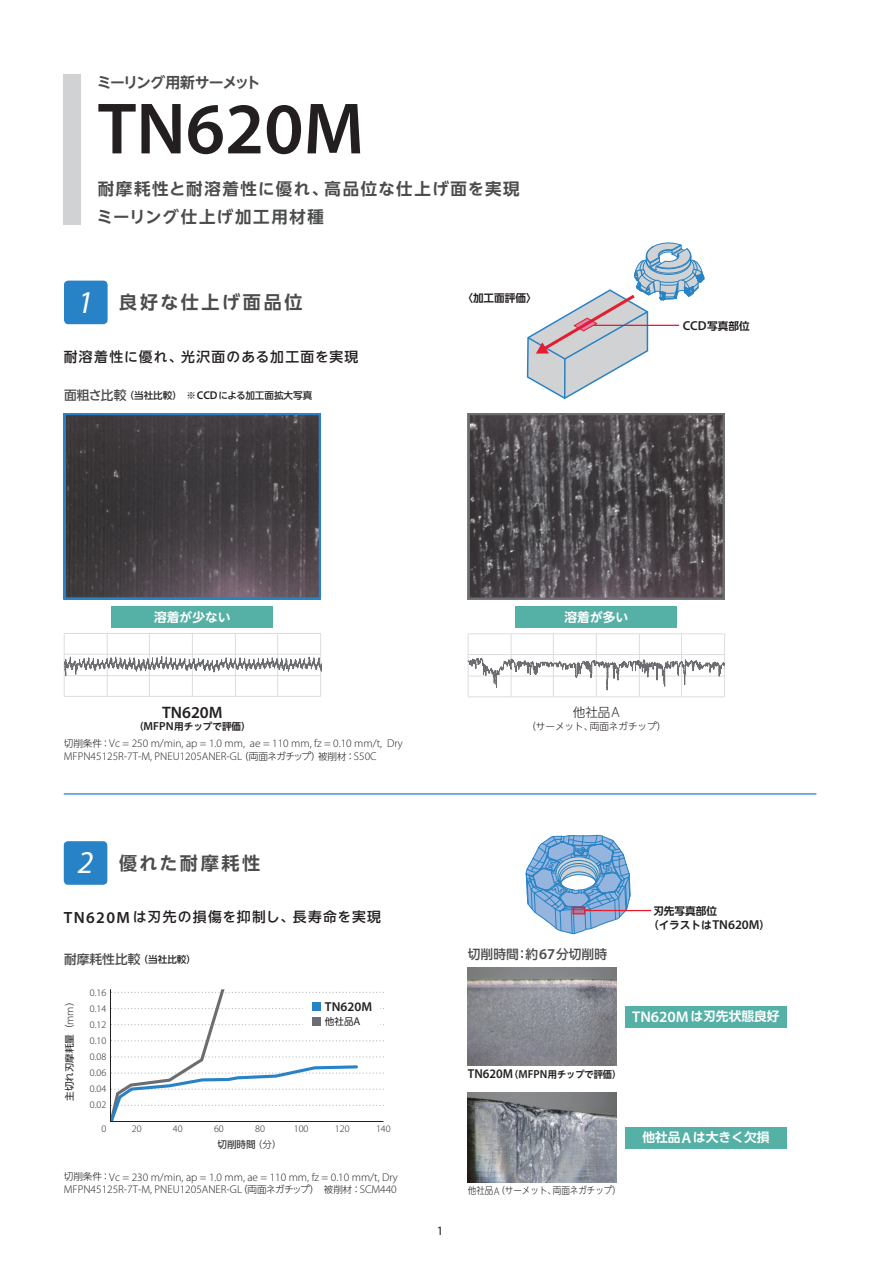
<style>
.page{position:relative;width:893px;height:1263px;background:#fff}
.page>*{position:absolute;margin:0;border:0;box-sizing:border-box;transform-origin:0 0}
.t1{font:600 73.2px "Myriad Pro";color:#231f20}
.t2{font:italic 31.95px "Myriad Pro";color:#fff}
.t3{font:700 18px "UD Shin Go NT Pro De";letter-spacing:.15em;color:#4b4c4d}
.t4{font:600 16.65px "Myriad Pro";color:#231f20}
.t5{font:700 16.5px/27.6px "UD Shin Go NT Pro De";letter-spacing:.1em;color:#4b4c4d}
.t6{font:700 14.85px "UD Shin Go NT Pro De";letter-spacing:-.09em;color:#4b4c4d}
.t7{font:500 13.8px "UD Shin Go NT Pro";letter-spacing:.09em;color:#231f20}
.t8{font:600 12.9px "Myriad Pro";color:#231f20}
.t9{font:700 12.75px "UD Shin Go NT Pro De";color:#fff}
.t10{font:500 12.75px "UD Shin Go NT Pro";color:#4b4c4d}
.t11{font:12.75px "Myriad Pro";color:#231f20}
.t12{font:300 12.6px "UD Shin Go NT Pro";color:#231f20}
.t13{font:300 11.25px/12.8px "Myriad Pro";color:#231f20}
.t14{font:700 10.65px/13.8px "UD Shin Go NT Pro De";color:#231f20}
.t15{font:300 10.05px/16px "Myriad Pro";color:#231f20}
.t16{font:500 9.6px "UD Shin Go NT Pro";color:#231f20}
.t17{font:9.6px "UD Shin Go NT Pro";color:#231f20}
.t18{font:700 9.6px "UD Shin Go NT Pro De";color:#231f20;scale:.96 1}
.t19{font:300 9.6px "UD Shin Go NT Pro";color:#231f20;scale:.89 1}
.t20{font:300 9.6px "UD Shin Go NT Pro";color:#231f20}
.t21{font:700 9.6px "UD Shin Go NT Pro De";color:#231f20}
.s1{font-size:12.75px;color:#4b4c4d}
.s2{font-family:"Myriad Pro";font-weight:600;font-size:11.25px}
.s3{font-family:"Myriad Pro";font-weight:600;font-size:12.9px}
.s4{font-family:"Myriad Pro";font-weight:600;font-size:11.7px}
.s5{font-family:"UD Shin Go NT Pro";font-size:9.6px}
.s6{font-family:"Myriad Pro";font-size:14.85px}
.s7{font-family:"Myriad Pro";font-weight:400;font-style:italic;font-size:31.95px;color:#fff}
.s8{font-family:"Myriad Pro";font-weight:600;font-size:16.35px}
.s9{font-size:9.6px;color:#231f20}
.s10{font-weight:300}
.s11{font-family:"Myriad Pro";font-weight:300;font-size:11.25px}
.s12{font-family:"Myriad Pro";font-size:11.25px}
.s13{font-family:"Myriad Pro";font-weight:600;font-size:15px}
.s14{font-family:"Myriad Pro";font-weight:600;font-size:15.6px}
</style>
<div class="page">
<img style="left:67px;top:416px;width:251px;height:181px">
<div style="left:64px;top:413px;width:257px;height:187px;border:2px solid #2783c5"></div>
<img style="left:471px;top:416px;width:251px;height:181px">
<div style="left:468px;top:413px;width:257px;height:187px;border:2px solid #6c6d70"></div>
<div style="left:516px;top:606px;width:161px;height:21px;background:#55b0a5"></div>
<div style="left:112px;top:606px;width:161px;height:21px;background:#55b0a5"></div>
<hr style="left:64px;top:696px;width:257px;height:1px;background:#dcdddf">
<hr style="left:64px;top:654px;width:257px;height:1px;background:#dcdddf">
<hr style="left:64px;top:633px;width:257px;height:1px;background:#dcdddf">
<hr style="left:64px;top:633px;width:1px;height:63px;background:#dcdddf">
<hr style="left:107px;top:633px;width:1px;height:63px;background:#dcdddf">
<hr style="left:149px;top:633px;width:1px;height:63px;background:#dcdddf">
<hr style="left:192px;top:633px;width:1px;height:63px;background:#dcdddf">
<hr style="left:235px;top:633px;width:1px;height:63px;background:#dcdddf">
<hr style="left:277px;top:633px;width:1px;height:63px;background:#dcdddf">
<hr style="left:320px;top:633px;width:1px;height:63px;background:#dcdddf">
<svg style="left:64px;top:656px;width:257px;height:20px"></svg>
<hr style="left:468px;top:696px;width:257px;height:1px;background:#dcdddf">
<hr style="left:468px;top:654px;width:257px;height:1px;background:#dcdddf">
<hr style="left:468px;top:633px;width:257px;height:1px;background:#dcdddf">
<hr style="left:468px;top:634px;width:1px;height:63px;background:#dcdddf">
<hr style="left:511px;top:634px;width:1px;height:63px;background:#dcdddf">
<hr style="left:553px;top:634px;width:1px;height:63px;background:#dcdddf">
<hr style="left:596px;top:634px;width:1px;height:63px;background:#dcdddf">
<hr style="left:639px;top:634px;width:1px;height:63px;background:#dcdddf">
<hr style="left:681px;top:634px;width:1px;height:63px;background:#dcdddf">
<hr style="left:724px;top:634px;width:1px;height:63px;background:#dcdddf">
<svg style="left:467px;top:657px;width:258px;height:34px"></svg>
<div style="left:625px;top:1006px;width:161px;height:21px;background:#55b0a5"></div>
<div style="left:64px;top:74px;width:17px;height:151px;background:#d1d2d4"></div>
<svg style="left:110px;top:989px;width:274px;height:133px"></svg>
<div style="left:303px;top:998px;width:77px;height:32px;background:#fff"></div>
<div style="left:312px;top:1002px;width:8px;height:8px;background:#2783c5"></div>
<div style="left:312px;top:1017px;width:8px;height:8px;background:#6c6d70"></div>
<div style="left:64px;top:281px;width:44px;height:43px;background:#2783c5;border-radius:4px"></div>
<hr style="left:64px;top:793px;width:752px;height:1px;background:#2783c5">
<div style="left:64px;top:841px;width:43px;height:44px;background:#2783c5;border-radius:4px"></div>
<img style="left:468px;top:968px;width:149px;height:97px">
<img style="left:468px;top:1093px;width:149px;height:89px">
<div style="left:625px;top:1127px;width:161px;height:21px;background:#55b0a5"></div>
<svg style="left:525px;top:834px;width:106px;height:101px"></svg>
<hr style="left:585px;top:910px;width:66px;height:1px;background:#e41d2f">
<svg style="left:526px;top:242px;width:179px;height:157px"></svg>
<hr style="left:593px;top:325px;width:86px;height:1px;background:#e41d2f">
<svg style="left:574px;top:909px;width:9px;height:3px"></svg>
<div style="left:572px;top:907px;width:13px;height:7px;border:1px solid #e41d2f"></div>
<h3 class="t6" style="left:97px;top:70px;width:165px">ミーリング用新サーメット</h3>
<h1 class="t1" style="left:98px;top:82px;width:268px">TN620M</h1>
<h3 class="t5" style="left:97px;top:175px;width:424px">耐摩耗性と耐溶着性に優れ、高品位な仕上げ面を実現ミーリング仕上げ加工用材種</h3>
<h2 class="t2" style="left:78px;top:282px;width:17px">1</h2>
<h3 class="t3" style="left:119px;top:288px;width:185px">良好な仕上げ面品位</h3>
<p class="t14" style="left:462px;top:291px;width:76px">〈加工面評価〉</p>
<p class="t7" style="left:64px;top:346px;width:296px">耐溶着性に優れ、光沢面のある加工面を実現</p>
<p class="t16" style="left:64px;top:387px;width:250px"><span class="s1">面粗さ比較</span>（当社比較）　※<span class="s2">CCD</span>による加工面拡大写真</p>
<p class="t14" style="left:683px;top:318px;width:68px"><span class="s3">CCD</span>写真部位</p>
<p class="t9" style="left:154px;top:606px;width:78px">溶着が少ない</p>
<p class="t9" style="left:564px;top:606px;width:65px">溶着が多い</p>
<h3 class="t4" style="left:162px;top:702px;width:62px">TN620M</h3>
<p class="t21" style="left:134px;top:719px;width:118px">（<span class="s4">MFPN</span>用チップで評価）</p>
<p class="t13" style="left:64px;top:737px;width:340px"><span class="s5">切削条件：</span>Vc = 250 m/min, ap = 1.0 mm, ae = 110 mm, fz = 0.10 mm/t, Dry<br>MFPN45125R-7T-M, PNEU1205ANER-GL <span class="s5">（両面ネガチップ）被削材：</span>S50C</p>
<p class="t12" style="left:573px;top:702px;width:49px">他社品<span class="s6">A</span></p>
<p class="t20" style="left:526px;top:719px;width:141px">（サーメット、両面ネガチップ）</p>
<h3 class="t3" style="left:78px;top:848px;width:184px"><span class="s7">2</span> 優れた耐摩耗性</h3>
<p class="t7" style="left:64px;top:906px;width:319px"><span class="s8">TN620M</span> は刃先の損傷を抑制し、長寿命を実現</p>
<p class="t10" style="left:64px;top:949px;width:134px">耐摩耗性比較<span class="s9">（当社比較）</span></p>
<p class="t17" style="left:62px;top:1100px;width:105px;rotate:-90deg">主切れ刃摩耗量<span class="s10">（</span><span class="s11">mm</span><span class="s10">）</span></p>
<p class="t15" style="left:90px;top:984px;width:18px">0.16<br>0.14</p>
<p class="t15" style="left:90px;top:1032px;width:18px">0.10</p>
<p class="t8" style="left:325px;top:998px;width:49px">TN620M</p>
<p class="t17" style="left:325px;top:1013px;width:37px">他社品<span class="s12">A</span></p>
<p class="t15" style="left:90px;top:1016px;width:18px">0.12</p>
<p class="t15" style="left:90px;top:1049px;width:18px">0.08<br>0.06</p>
<p class="t15" style="left:90px;top:1097px;width:18px">0.02</p>
<p class="t15" style="left:90px;top:1081px;width:18px">0.04</p>
<p class="t15" style="left:101px;top:1121px;width:6px">0</p>
<p class="t15" style="left:132px;top:1121px;width:11px">20</p>
<p class="t15" style="left:173px;top:1121px;width:11px">40</p>
<p class="t15" style="left:214px;top:1121px;width:11px">60</p>
<p class="t15" style="left:255px;top:1121px;width:11px">80</p>
<p class="t15" style="left:294px;top:1121px;width:16px">100</p>
<p class="t15" style="left:335px;top:1121px;width:16px">120</p>
<p class="t15" style="left:376px;top:1121px;width:16px">140</p>
<p class="t17" style="left:218px;top:1137px;width:66px">切削時間<span class="s10">（分）</span></p>
<p class="t13" style="left:64px;top:1170px;width:335px"><span class="s5">切削条件：</span>Vc = 230 m/min, ap = 1.0 mm, ae = 110 mm, fz = 0.10 mm/t, Dry<br>MFPN45125R-7T-M, PNEU1205ANER-GL<span class="s5">（両面ネガチップ）　被削材：</span>SCM440</p>
<p class="t11" style="left:437px;top:1223px;width:8px">1</p>
<p class="t10" style="left:468px;top:944px;width:141px">切削時間：約<span class="s13">67</span>分切削時</p>
<p class="t14" style="left:648px;top:904px;width:124px;text-indent:5px">刃先写真部位<br>（イラストは<span class="s3">TN620M</span>）</p>
<p class="t9" style="left:632px;top:1006px;width:149px"><span class="s14">TN620M</span>は刃先状態良好</p>
<p class="t18" style="left:468px;top:1066px;width:161px"><span class="s3">TN620M</span>（<span class="s4">MFPN</span>用チップで評価）</p>
<p class="t19" style="left:468px;top:1183px;width:173px">他社品<span class="s12">A</span>（サーメット、両面ネガチップ）</p>
<p class="t9" style="left:642px;top:1127px;width:129px">他社品<span class="s14">A</span>は大きく欠損</p>
</div>
